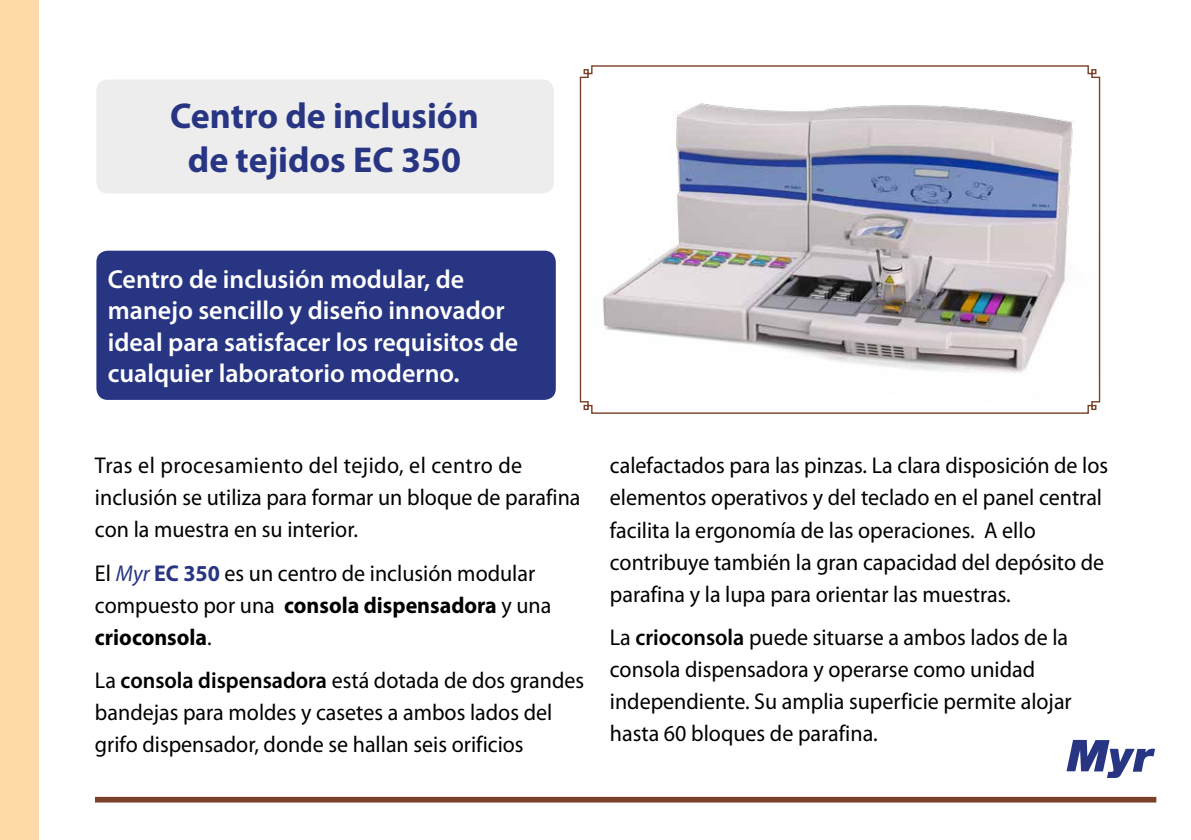
<style>
.page{position:relative;width:1191px;height:840px;background:#fff}
.page>*{position:absolute;margin:0;border:0;box-sizing:border-box;transform-origin:0 0}
.t1{font:700 36px/43.2px "Myriad Pro";color:#283583;text-align:center}
.t2{font:600 26px/31.2px "Myriad Pro";color:#fff}
.t3{font:22.8px/32px "Myriad Pro";color:#000;scale:.96 1}
.s1{font-style:italic;color:#283583}
.s2{font-weight:700;color:#283583}
.s3{font-weight:700}
.s4{font-weight:600}
</style>
<div class="page">
<div style="left:0;top:0;width:39px;height:839px;background:#fedaa9"></div>
<div style="left:95px;top:796px;width:1061px;height:6px;background:#7a422a"></div>
<svg style="left:1066px;top:739px;width:89px;height:38px"></svg>
<div style="left:96px;top:79px;width:458px;height:114px;background:#ededed;border-radius:11px"></div>
<svg style="left:579px;top:65px;width:522px;height:349px"></svg>
<div style="left:96px;top:250px;width:460px;height:149px;background:#283583;border-radius:11px"></div>
<h1 class="t1" style="left:170px;top:95px;width:310px">Centro de inclusión de tejidos EC 350</h1>
<p class="t2" style="left:108px;top:264px;width:412px">Centro de inclusión modular, de manejo sencillo y diseño innovador ideal para satisfacer los requisitos de cualquier laboratorio moderno.</p>
<p class="t3" style="left:95px;top:450px;width:507px">Tras el procesamiento del tejido, el centro de inclusión se utiliza para formar un bloque de parafina con la muestra en su interior.</p>
<p class="t3" style="left:95px;top:557px;width:477px">El <span class="s1">Myr</span> <span class="s2">EC 350</span> es un centro de inclusión modular compuesto por una <span class="s3">consola dispensadora</span> y una <span class="s3">crioconsola</span>.</p>
<p class="t3" style="left:95px;top:664px;width:511px">La <span class="s4">consola dispensadora</span> está dotada de dos grandes bandejas para moldes y casetes a ambos lados del grifo dispensador, donde se hallan seis orificios</p>
<p class="t3" style="left:610px;top:450px;width:520px">calefactados para las pinzas. La clara disposición de los elementos operativos y del teclado en el panel central facilita la ergonomía de las operaciones. A ello contribuye también la gran capacidad del depósito de parafina y la lupa para orientar las muestras.</p>
<p class="t3" style="left:610px;top:621px;width:482px">La <span class="s4">crioconsola</span> puede situarse a ambos lados de la consola dispensadora y operarse como unidad independiente. Su amplia superficie permite alojar hasta 60 bloques de parafina.</p>
</div>
